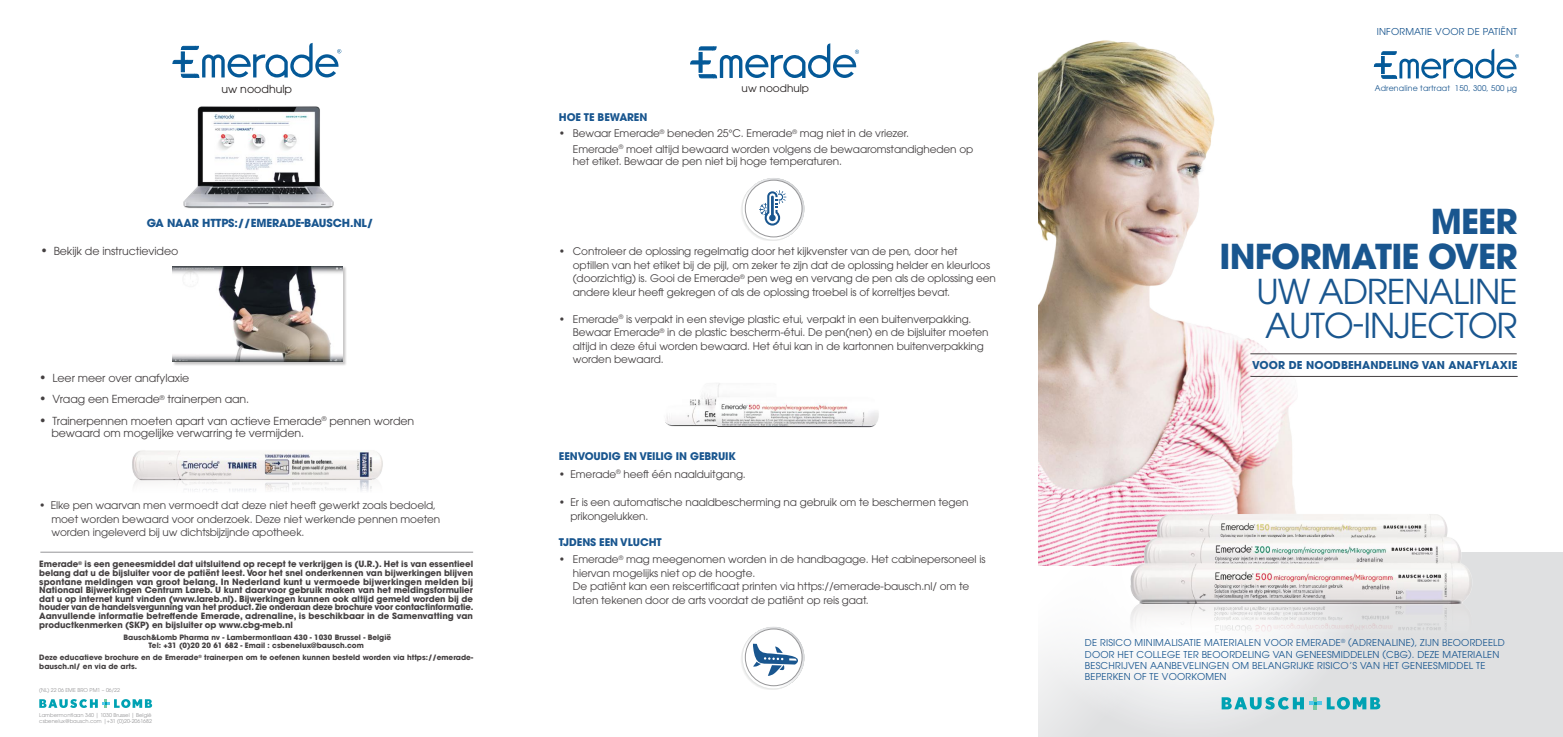
<style>
.page{position:relative;width:1563px;height:737px;background:#fff}
.page>*{position:absolute;margin:0;border:0;box-sizing:border-box;transform-origin:0 0}
.t1{font:34.12px/34.7px "ITC Avant Garde Pro";letter-spacing:-.025em;color:#19568f}
.t2{font:700 34.12px/34.7px "ITC Avant Garde Pro";letter-spacing:-.025em;color:#19568f;text-align:right}
.t3{font:11.03px/12.2px "ITC Avant Garde Pro";letter-spacing:-.01em;color:#444041}
.t4{font:700 11.03px "ITC Avant Garde Pro";letter-spacing:-.01em;color:#19568f}
.t5{font:11.03px "ITC Avant Garde Pro";color:#241f1f}
.t6{font:700 10.76px "ITC Avant Garde Pro";letter-spacing:.01em;color:#19568f}
.t7{font:10.5px/13.5px "ITC Avant Garde Pro";letter-spacing:-.01em;color:#444041}
.t8{font:700 10.5px "ITC Avant Garde Pro";letter-spacing:-.01em;color:#19568f}
.t9{font:10.5px "ITC Avant Garde Pro";color:#241f1f}
.t10{font:9.45px/11px "ITC Avant Garde Pro";letter-spacing:.02em;color:#19568f}
.t11{font:700 8.58px/8.6px "ITC Avant Garde Pro";color:#444041;text-align:justify}
.t12{font:7.88px "ITC Avant Garde Pro";letter-spacing:.02em;color:#19568f}
.t13{font:700 7.35px/8.6px "ITC Avant Garde Pro";color:#444041;text-align:center}
.t14{font:5.25px/6.3px "ITC Avant Garde Pro";color:#969698}
.s1{font-size:12.25px}
</style>
<div class="page">
<img style="left:134px;top:480px;width:238px;height:11px">
<img style="left:132px;top:450px;width:251px;height:30px">
<svg style="left:173px;top:43px;width:168px;height:35px"></svg>
<hr style="left:40px;top:552px;width:433px;height:1px;background:#969698">
<img style="left:183px;top:106px;width:151px;height:103px">
<div style="left:172px;top:266px;width:175px;height:100px;background:#241f1f;opacity:.25"></div>
<img style="left:172px;top:266px;width:171px;height:96px">
<img style="left:665px;top:383px;width:214px;height:45px">
<svg style="left:690px;top:43px;width:169px;height:36px"></svg>
<svg style="left:741px;top:178px;width:63px;height:62px"></svg>
<svg style="left:741px;top:627px;width:63px;height:62px"></svg>
<img style="left:1038px;top:40px;width:347px;height:513px">
<svg style="left:1038px;top:553px;width:525px;height:184px"></svg>
<img style="left:1116px;top:502px;width:363px;height:87px">
<img style="left:1094px;top:589px;width:385px;height:113px">
<svg style="left:1374px;top:49px;width:145px;height:30px"></svg>
<hr style="left:1250px;top:354px;width:266px;height:1px;background:#444041">
<hr style="left:1250px;top:376px;width:267px;height:1px;background:#444041">
<svg style="left:1221px;top:697px;width:159px;height:12px;background:#6ec2ca"></svg>
<svg style="left:39px;top:699px;width:113px;height:9px"></svg>
<p class="t5" style="left:221px;top:82px;width:72px">uw noodhulp</p>
<p class="t4" style="left:147px;top:215px;width:228px">GA NAAR HTTPS://EMERADE-BAUSCH.NL/</p>
<p class="t3" style="left:40px;top:244px;width:139px"><span class="s1">•</span> Bekijk de instructievideo</p>
<p class="t3" style="left:39px;top:371px;width:152px"><span class="s1">•</span> Leer meer over anafylaxie</p>
<p class="t3" style="left:39px;top:393px;width:211px"><span class="s1">•</span> Vraag een Emerade<sup>®</sup> trainerpen aan.</p>
<p class="t3" style="left:51px;top:415px;width:364px;text-indent:-12px"><span class="s1">•</span> Trainerpennen moeten apart van actieve Emerade<sup>®</sup> pennen worden bewaard om mogelijke verwarring te vermijden.</p>
<p class="t7" style="left:51px;top:498px;width:390px;text-indent:-12px">• Elke pen waarvan men vermoedt dat deze niet heeft gewerkt zoals bedoeld, moet worden bewaard voor onderzoek. Deze niet werkende pennen moeten worden ingeleverd bij uw dichtsbijzijnde apotheek.</p>
<p class="t11" style="left:39px;top:560px;width:436px">Emerade<sup>®</sup> is een geneesmiddel dat uitsluitend op recept te verkrijgen is (U.R.). Het is van essentieel belang dat u de bijsluiter voor de patiënt leest. Voor het snel onderkennen van bijwerkingen blijven spontane meldingen van groot belang. In Nederland kunt u vermoede bijwerkingen melden bij Nationaal Bijwerkingen Centrum Lareb. U kunt daarvoor gebruik maken van het meldingsformulier dat u op internet kunt vinden (www.lareb.nl). Bijwerkingen kunnen ook altijd gemeld worden bij de houder van de handelsvergunning van het product. Zie onderaan deze brochure voor contactinformatie.<br>Aanvullende informatie betreffende Emerade, adrenaline, is beschikbaar in de Samenvatting van productkenmerken (SKP) en bijsluiter op www.cbg-meb.nl</p>
<p class="t13" style="left:123px;top:632px;width:269px">Bausch&amp;Lomb Pharma nv - Lambermontlaan 430 - 1030 Brussel - België<br>Tel: +31 (0)20 20 61 682 - Email : csbenelux@bausch.com</p>
<p class="t13" style="left:39px;top:653px;width:435px;text-align:left">Deze educatieve brochure en de Emerade<sup>®</sup> trainerpen om te oefenen kunnen besteld worden via https://emerade&shy;bausch.nl/ en via de arts.</p>
<p class="t14" style="left:39px;top:687px;width:82px">(NL) 22 06 EME BRO PM1 – 06/22</p>
<p class="t14" style="left:39px;top:712px;width:114px">Lambermontlaan 340 | 1030 Brussel | België csbenelux@bausch.com |+31 (0)20-2061682</p>
<p class="t10" style="left:1376px;top:26px;width:142px">INFORMATIE VOOR DE PATIËNT</p>
<p class="t9" style="left:741px;top:82px;width:69px">uw noodhulp</p>
<p class="t12" style="left:1374px;top:83px;width:144px">Adrenaline tartraat 150, 300, 500 µg</p>
<p class="t8" style="left:559px;top:110px;width:90px">HOE TE BEWAREN</p>
<p class="t7" style="left:573px;top:125px;width:402px;line-height:15.8px;text-indent:-14px">• Bewaar Emerade<sup>®</sup> beneden 25°C. Emerade<sup>®</sup> mag niet in de vriezer.<br>Emerade<sup>®</sup> moet altijd bewaard worden volgens de bewaaromstandigheden op</p>
<p class="t7" style="left:573px;top:154px;width:271px">het etiket. Bewaar de pen niet bij hoge temperaturen.</p>
<p class="t7" style="left:573px;top:245px;width:425px;text-indent:-14px">• Controleer de oplossing regelmatig door het kijkvenster van de pen, door het optillen van het etiket bij de pijl, om zeker te zijn dat de oplossing helder en kleurloos (doorzichtig) is. Gooi de Emerade<sup>®</sup> pen weg en vervang de pen als de oplossing een andere kleur heeft gekregen of als de oplossing troebel is of korreltjes bevat.</p>
<p class="t7" style="left:573px;top:312px;width:417px;text-indent:-14px">• Emerade<sup>®</sup> is verpakt in een stevige plastic etui, verpakt in een buitenverpakking.<br>Bewaar Emerade<sup>®</sup> in de plastic bescherm-étui. De pen(nen) en de bijsluiter moeten altijd in deze étui worden bewaard. Het étui kan in de kartonnen buitenverpakking worden bewaard.</p>
<p class="t8" style="left:559px;top:449px;width:178px">EENVOUDIG EN VEILIG IN GEBRUIK</p>
<p class="t7" style="left:559px;top:467px;width:188px">• Emerade<sup>®</sup> heeft één naalduitgang.</p>
<p class="t7" style="left:570px;top:495px;width:400px;text-indent:-11px">• Er is een automatische naaldbescherming na gebruik om te beschermen tegen prikongelukken.</p>
<p class="t8" style="left:559px;top:535px;width:104px">TJDENS EEN VLUCHT</p>
<p class="t7" style="left:573px;top:552px;width:414px;text-indent:-14px">• Emerade<sup>®</sup> mag meegenomen worden in de handbagage. Het cabinepersoneel is hiervan mogelijks niet op de hoogte.<br>De patiënt kan een reiscertificaat printen via https://emerade-bausch.nl/ om te laten tekenen door de arts voordat de patiënt op reis gaat.</p>
<h1 class="t2" style="left:1219px;top:204px;width:300px">MEER<br>INFORMATIE OVER</h1>
<h1 class="t1" style="left:1256px;top:273px;width:263px">UW ADRENALINE<br>AUTO-INJECTOR</h1>
<p class="t6" style="left:1252px;top:358px;width:267px">VOOR DE NOODBEHANDELING VAN ANAFYLAXIE</p>
<p class="t10" style="left:1085px;top:637px;width:421px">DE RISICO MINIMALISATIE MATERIALEN VOOR EMERADE<sup>®</sup> (ADRENALINE), ZIJN BEOORDEELD DOOR HET COLLEGE TER BEOORDELING VAN GENEESMIDDELEN (CBG). DEZE MATERIALEN BESCHRIJVEN AANBEVELINGEN OM BELANGRIJKE RISICO’S VAN HET GENEESMIDDEL TE BEPERKEN OF TE VOORKOMEN</p>
</div>
